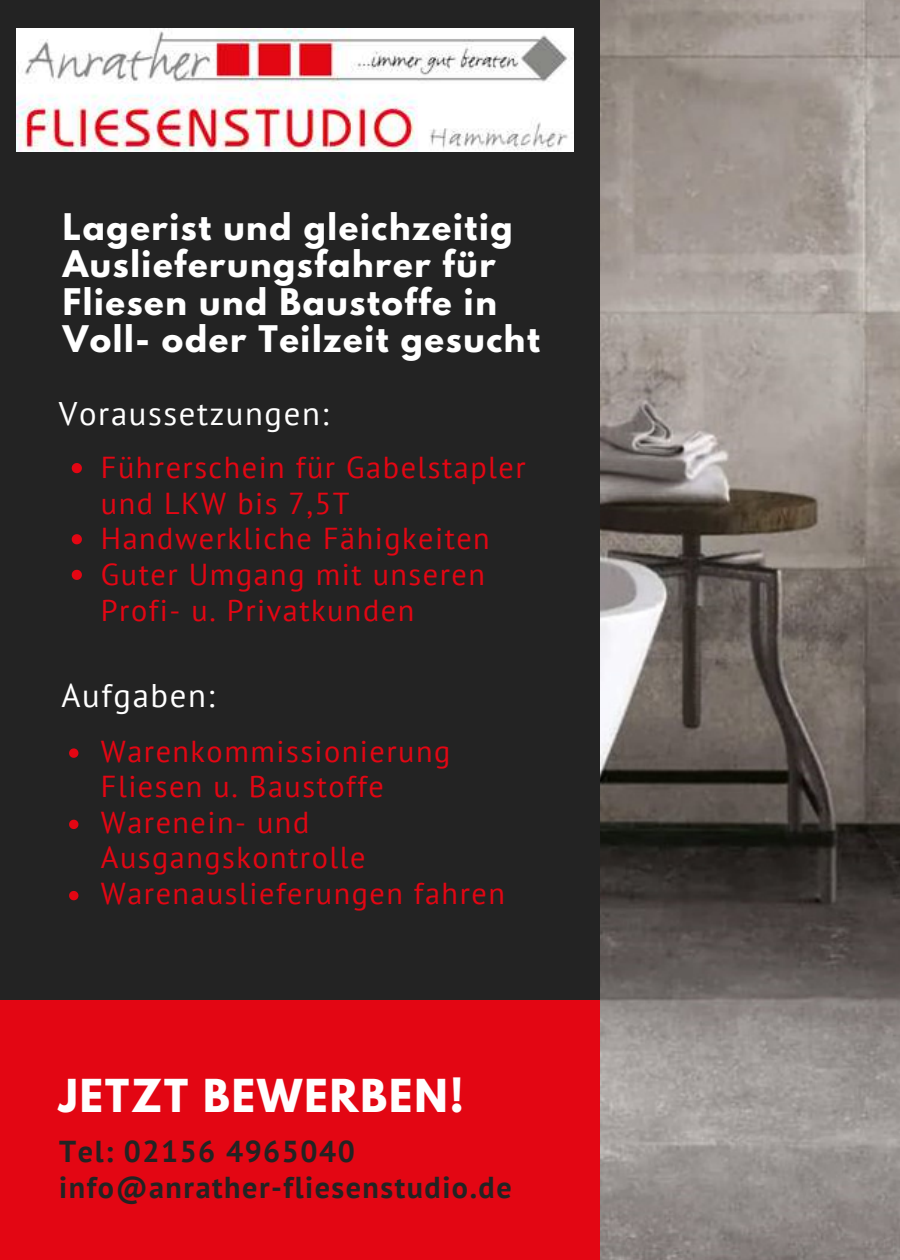
<style>
.page{position:relative;width:900px;height:1260px;background:#232323}
.page>*{position:absolute;margin:0;border:0;box-sizing:border-box;transform-origin:0 0}
.t1{font:700 40.25px "League Spartan";letter-spacing:.05em;color:#fffefe}
.t2{font:32.75px "PT Sans";letter-spacing:.05em;color:#fff}
.t3{font:700 32.5px/37.5px "League Spartan";letter-spacing:.05em;color:#fff}
.t4{font:30.25px/35.5px "PT Sans";letter-spacing:.05em;color:#e30613}
.t5{font:700 30.25px/35.5px "PT Sans";letter-spacing:.05em;color:#232323}
</style>
<div class="page">
<svg style="left:72px;top:463px;width:10px;height:10px"></svg>
<svg style="left:72px;top:534px;width:10px;height:10px"></svg>
<svg style="left:72px;top:570px;width:10px;height:10px"></svg>
<div style="left:0;top:1000px;width:625px;height:260px;background:#e30613"></div>
<img style="left:600px;top:0;width:300px;height:1260px">
<svg style="left:69px;top:748px;width:9px;height:10px"></svg>
<svg style="left:69px;top:820px;width:9px;height:9px"></svg>
<svg style="left:69px;top:891px;width:9px;height:9px"></svg>
<img style="left:16px;top:28px;width:557px;height:124px">
<p class="t3" style="left:63px;top:207px;width:479px">Lagerist und gleichzeitig<br>Auslieferungsfahrer für<br>Fliesen und Baustoffe in<br>Voll- oder Teilzeit gesucht</p>
<p class="t2" style="left:59px;top:393px;width:271px">Voraussetzungen:</p>
<p class="t4" style="left:101px;top:449px;width:426px">Führerschein für Gabelstapler und LKW bis 7,5T<br>Handwerkliche Fähigkeiten<br>Guter Umgang mit unseren<br>Profi- u. Privatkunden</p>
<p class="t2" style="left:62px;top:675px;width:155px">Aufgaben:</p>
<p class="t4" style="left:101px;top:733px;width:406px">Warenkommissionierung<br>Fliesen u. Baustoffe<br>Warenein- und<br>Ausgangskontrolle<br>Warenauslieferungen fahren</p>
<h1 class="t1" style="left:59px;top:1065px;width:406px">JETZT BEWERBEN!</h1>
<p class="t5" style="left:59px;top:1133px;width:454px">Tel: 02156 4965040 info@anrather-fliesenstudio.de</p>
</div>
